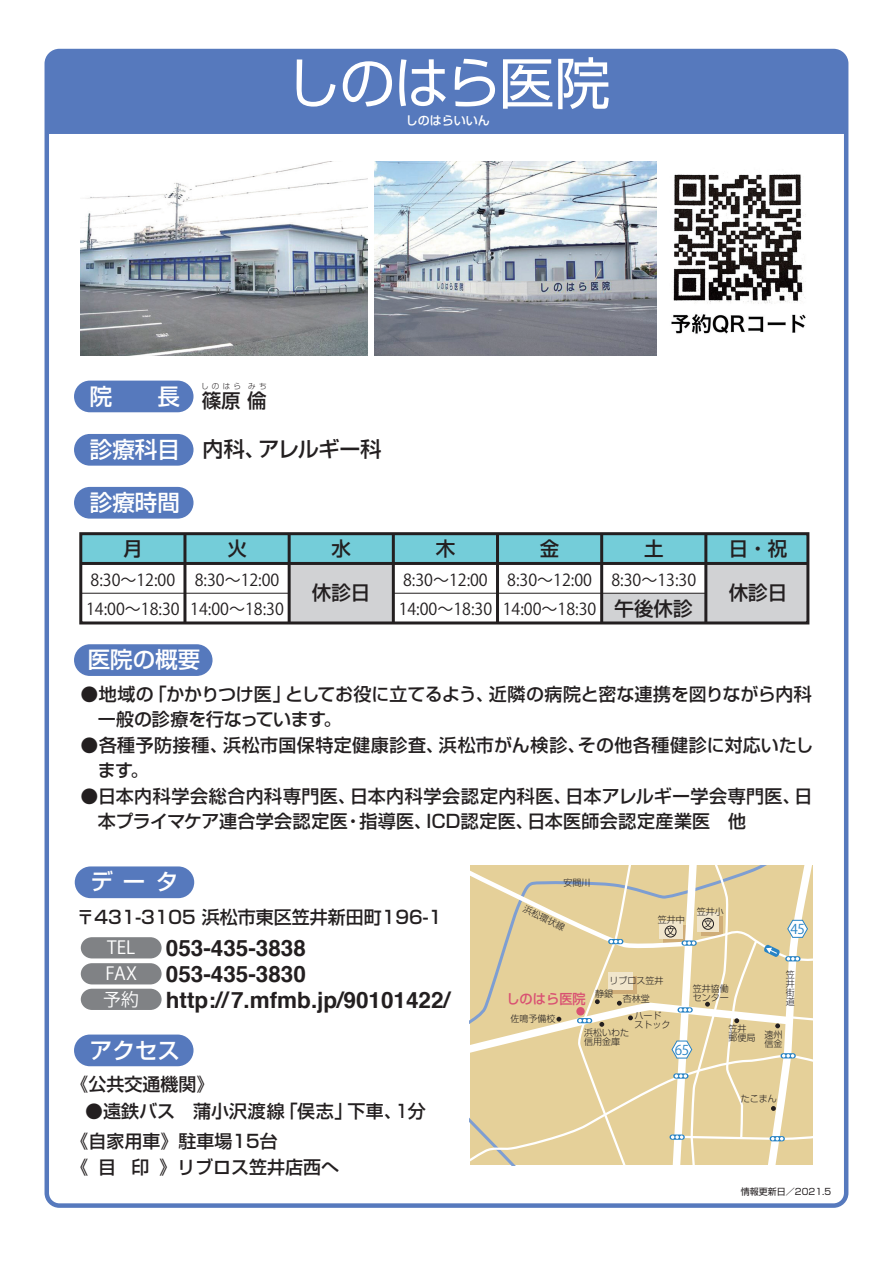
<style>
.page{position:relative;width:893px;height:1263px;background:#fff}
.page>*{position:absolute;margin:0;border:0;box-sizing:border-box;transform-origin:0 0}
.t1{font:55.5px "Shin Go";letter-spacing:-.02em;color:#fff}
.t2{font:700 22.5px/25.5px "Helvetica";color:#231f20}
.t3{font:500 22.5px "Shin Go";color:#fff}
.t4{font:500 21px "Shin Go";letter-spacing:-.005em;color:#231f20}
.t5{font:500 19.5px "Shin Go";color:#231f20}
.t6{font:500 18px/25.5px "Shin Go";color:#231f20}
.t7{font:500 18px/25.5px "Shin Go";letter-spacing:.02em;color:#231f20}
.t8{font:17.85px "Koz Go Pro";color:#fff}
.t9{font:16.5px/28.5px "Koz Go Pro";color:#231f20}
.t10{font:500 13.5px "Shin Go";color:#d95172}
.t11{font:13.5px "Koz Go Pro";color:#2783c5}
.t12{font:500 12px "Shin Go";color:#fff}
.t13{font:300 9px/9px "Shin Go";color:#231f20}
.t14{font:9px "Shin Go";color:#231f20}
.t15{font:300 7.5px "Shin Go";color:#231f20}
.s1{font-family:"Koz Go Pro";font-weight:400;font-size:17.85px;color:#fff}
</style>
<div class="page">
<div style="left:602px;top:593px;width:103px;height:31px;background:#d1d2d4"></div>
<div style="left:706px;top:563px;width:102px;height:60px;background:#d1d2d4"></div>
<div style="left:289px;top:563px;width:104px;height:60px;background:#d1d2d4"></div>
<div style="left:81px;top:534px;width:727px;height:29px;background:#74cdd9"></div>
<div style="left:50px;top:54px;width:793px;height:80px;background:#5679bd"></div>
<div style="left:79px;top:532px;width:730px;height:92px;border:3px solid #231f20"></div>
<hr style="left:183px;top:534px;width:3px;height:89px;background:#231f20">
<hr style="left:288px;top:534px;width:3px;height:89px;background:#231f20">
<hr style="left:392px;top:534px;width:3px;height:89px;background:#231f20">
<hr style="left:496px;top:534px;width:3px;height:89px;background:#231f20">
<hr style="left:600px;top:534px;width:3px;height:89px;background:#231f20">
<hr style="left:704px;top:534px;width:3px;height:89px;background:#231f20">
<hr style="left:81px;top:562px;width:727px;height:3px;background:#231f20">
<hr style="left:81px;top:593px;width:208px;height:1px;background:#231f20">
<hr style="left:393px;top:593px;width:313px;height:1px;background:#231f20">
<img style="left:671px;top:174px;width:135px;height:160px">
<div style="left:74px;top:434px;width:120px;height:32px;background:#5679bd;border-radius:16px"></div>
<div style="left:74px;top:1034px;width:120px;height:32px;background:#5679bd;border-radius:16px"></div>
<div style="left:74px;top:381px;width:120px;height:31px;background:#5679bd;border-radius:16px"></div>
<div style="left:74px;top:487px;width:120px;height:32px;background:#5679bd;border-radius:16px"></div>
<div style="left:74px;top:644px;width:139px;height:32px;background:#5679bd;border-radius:16px"></div>
<svg style="left:81px;top:937px;width:81px;height:73px;background:#96989b"></svg>
<div style="left:75px;top:866px;width:119px;height:32px;background:#5679bd;border-radius:16px"></div>
<svg style="left:470px;top:865px;width:342px;height:300px;background:#e5d3a5"></svg>
<img style="left:81px;top:162px;width:287px;height:193px">
<img style="left:374px;top:162px;width:282px;height:193px">
<div style="left:45px;top:49px;width:803px;height:1159px;border:4px solid #5679bd;border-radius:13px"></div>
<h1 class="t1" style="left:285px;top:46px;width:327px">しのはら医院</h1>
<p class="t12" style="left:406px;top:113px;width:85px">しのはらいいん</p>
<p class="t3" style="left:90px;top:381px;width:92px">院　　長</p>
<p class="t15" style="left:201px;top:381px;width:41px">し の は ら</p>
<p class="t15" style="left:248px;top:381px;width:20px">み ち</p>
<p class="t5" style="left:202px;top:388px;width:66px">篠原 倫</p>
<p class="t3" style="left:90px;top:435px;width:92px">診療科目</p>
<p class="t4" style="left:203px;top:435px;width:181px">内科、アレルギー科</p>
<p class="t3" style="left:90px;top:488px;width:92px">診療時間</p>
<p class="t5" style="left:123px;top:536px;width:21px">月</p>
<p class="t9" style="left:91px;top:566px;width:86px">8:30～12:00</p>
<p class="t9" style="left:86px;top:595px;width:95px">14:00～18:30</p>
<p class="t5" style="left:227px;top:536px;width:21px">火</p>
<p class="t9" style="left:190px;top:566px;width:95px">8:30～12:00<br>14:00～18:30</p>
<p class="t5" style="left:540px;top:536px;width:21px">金</p>
<p class="t9" style="left:503px;top:566px;width:95px">8:30～12:00<br>14:00～18:30</p>
<p class="t5" style="left:331px;top:536px;width:21px">水</p>
<p class="t5" style="left:436px;top:536px;width:21px">木</p>
<p class="t9" style="left:399px;top:566px;width:95px">8:30～12:00<br>14:00～18:30</p>
<p class="t5" style="left:644px;top:536px;width:21px">土</p>
<p class="t9" style="left:611px;top:566px;width:86px">8:30～13:30</p>
<p class="t5" style="left:729px;top:536px;width:60px">日・祝</p>
<p class="t5" style="left:312px;top:579px;width:60px">休診日</p>
<p class="t5" style="left:729px;top:579px;width:60px">休診日</p>
<p class="t5" style="left:615px;top:595px;width:79px">午後休診</p>
<p class="t3" style="left:88px;top:645px;width:114px">医院の概要</p>
<p class="t6" style="left:98px;top:680px;width:716px;text-indent:-17px">●地域の「かかりつけ医」としてお役に立てるよう、近隣の病院と密な連携を図りながら内科一般の診療を行なっています。</p>
<p class="t7" style="left:98px;top:731px;width:717px;text-indent:-17px">●各種予防接種、浜松市国保特定健康診査、浜松市がん検診、その他各種健診に対応いたします。</p>
<p class="t7" style="left:98px;top:782px;width:716px;text-indent:-17px">●日本内科学会総合内科専門医、日本内科学会認定内科医、日本アレルギー学会専門医、日本プライマケア連合学会認定医・指導医、ICD認定医、日本医師会認定産業医　他</p>
<p class="t3" style="left:91px;top:867px;width:89px">データ</p>
<p class="t6" style="left:77px;top:903px;width:367px">〒431-3105 浜松市東区笠井新田町196-1</p>
<p class="t8" style="left:107px;top:936px;width:29px">TEL</p>
<p class="t2" style="left:166px;top:936px;width:142px">053-435-3838</p>
<p class="t8" style="left:105px;top:962px;width:33px">FAX</p>
<p class="t2" style="left:103px;top:962px;width:348px;text-indent:63px">053-435-3830<br><span class="s1">予約</span> http://7.mfmb.jp/90101422/</p>
<p class="t3" style="left:90px;top:1035px;width:92px">アクセス</p>
<p class="t6" style="left:71px;top:1071px;width:145px">《公共交通機関》</p>
<p class="t6" style="left:71px;top:1127px;width:209px">《自家用車》駐車場15台</p>
<p class="t6" style="left:85px;top:1097px;width:342px">●遠鉄バス　蒲小沢渡線「俣志」下車、１分</p>
<p class="t6" style="left:70px;top:1153px;width:270px">《 目 印 》リブロス笠井店西へ</p>
<p class="t13" style="left:563px;top:877px;width:28px">安間川</p>
<p class="t13" style="left:526px;top:904px;width:46px;rotate:26deg">浜松環状線</p>
<p class="t13" style="left:658px;top:915px;width:28px">笠井中</p>
<p class="t13" style="left:697px;top:906px;width:28px">笠井小</p>
<p class="t11" style="left:791px;top:920px;width:16px">45</p>
<p class="t10" style="left:506px;top:990px;width:81px">しのはら医院</p>
<p class="t13" style="left:610px;top:975px;width:55px">リブロス笠井</p>
<p class="t13" style="left:595px;top:989px;width:19px">静銀</p>
<p class="t13" style="left:623px;top:994px;width:28px">杏林堂</p>
<p class="t13" style="left:693px;top:983px;width:37px">笠井協働センター</p>
<p class="t13" style="left:510px;top:1014px;width:46px">佐鳴予備校</p>
<p class="t13" style="left:634px;top:1010px;width:37px">ハードストック</p>
<p class="t13" style="left:584px;top:1028px;width:46px">浜松いわた信用金庫</p>
<p class="t11" style="left:675px;top:1041px;width:16px">65</p>
<p class="t13" style="left:728px;top:1023px;width:28px">笠井郵便局</p>
<p class="t13" style="left:786px;top:970px;width:10px;text-align:justify">笠井街道</p>
<p class="t13" style="left:765px;top:1029px;width:19px">遠州信金</p>
<p class="t13" style="left:741px;top:1094px;width:37px">たこまん</p>
<p class="t14" style="left:741px;top:1185px;width:92px">情報更新日／2021.5</p>
</div>
